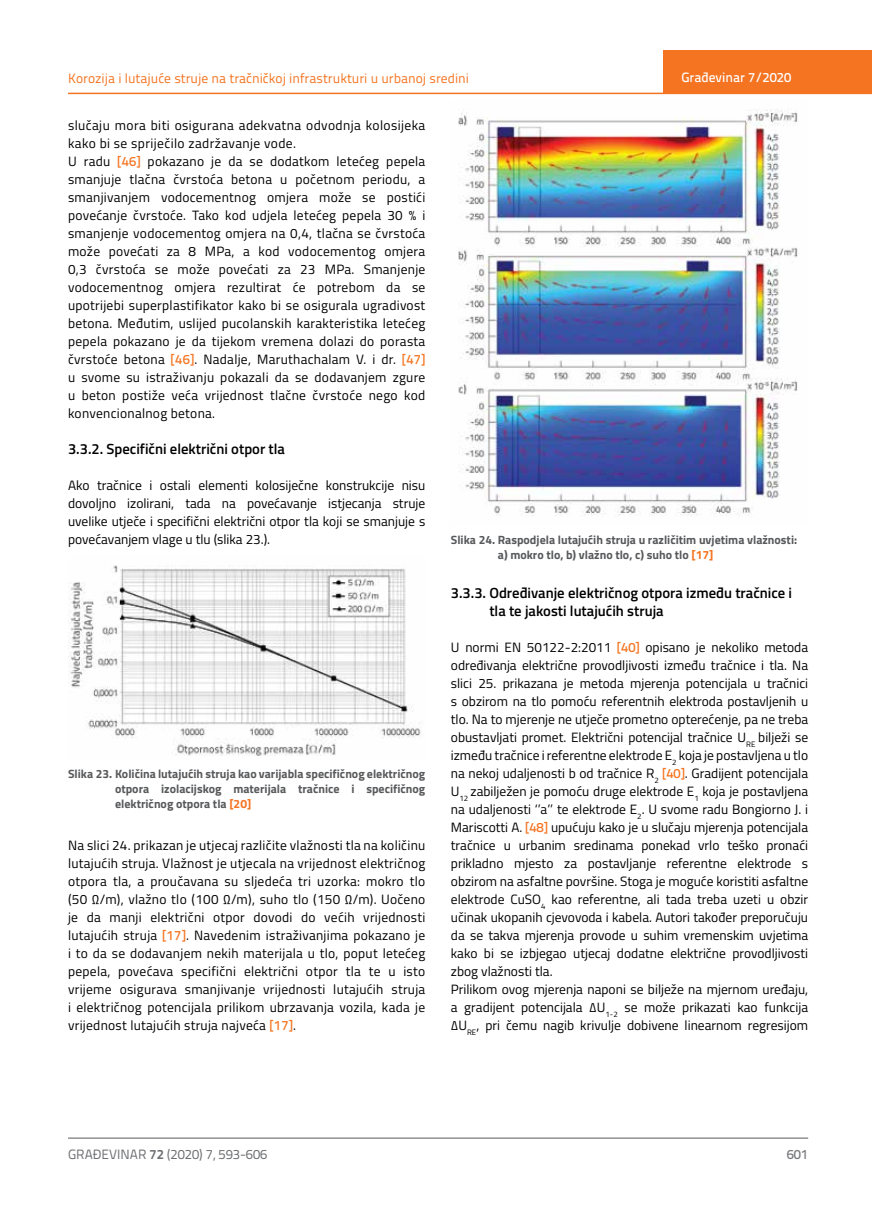
<style>
.page{position:relative;width:872px;height:1212px;background:#fff}
.page>*{position:absolute;margin:0;border:0;box-sizing:border-box;transform-origin:0 0}
.t1{font:600 14.7px/18px "Titillium";color:#000}
.t2{font:13.5px/18px "Titillium";color:#000;text-align:justify}
.t3{font:13.5px/18px "Titillium";letter-spacing:.02em;color:#000}
.t4{font:13.5px "Titillium Text 22 L";color:#f47421}
.t5{font:13.5px "Titillium Text 22 L";color:#6d6e71}
.t6{font:500 13.5px "Titillium Text 22 L";color:#fff}
.t7{font:500 13.5px "Titillium Text 22 L";color:#797a7d}
.t8{font:700 12px/15px "Titillium";color:#58595b;text-align:justify}
.s1{font-family:"Titillium Text 22 L";font-weight:500;color:#f47421}
.s2{color:#f47421}
.s3{font-weight:700}
</style>
<div class="page">
<hr style="left:68px;top:93px;width:804px;height:1px;background:#f47421">
<div style="left:663px;top:50px;width:209px;height:44px;background:#f47421"></div>
<hr style="left:68px;top:1138px;width:740px;height:1px;background:#58595b">
<img style="left:68px;top:565px;width:355px;height:191px">
<img style="left:458px;top:109px;width:340px;height:407px">
<p class="t4" style="left:68px;top:68px;width:402px">Korozija i lutajuće struje na tračničkoj infrastrukturi u urbanoj sredini</p>
<p class="t3" style="left:68px;top:115px;width:359px">slučaju mora biti osigurana adekvatna odvodnja kolosijeka kako bi se spriječilo zadržavanje vode.<br>U radu <span class="s1">[46]</span> pokazano je da se dodatkom letećeg pepela smanjuje tlačna čvrstoća betona u početnom periodu, a smanjivanjem vodocementnog omjera može se postići povećanje čvrstoće. Tako kod udjela letećeg pepela 30 % i smanjenje vodocementog omjera na 0,4, tlačna se čvrstoća može povećati za 8 MPa, a kod vodocementog omjera 0,3 čvrstoća se može povećati za 23 MPa. Smanjenje vodocementnog omjera rezultirat će potrebom da se upotrijebi superplastifikator kako bi se osigurala ugradivost betona. Međutim, uslijed pucolanskih karakteristika letećeg pepela pokazano je da tijekom vremena dolazi do porasta čvrstoće betona <span class="s1">[46]</span>. Nadalje, Maruthachalam V. i dr. <span class="s1">[47] </span>u svome su istraživanju pokazali da se dodavanjem zgure u beton postiže veća vrijednost tlačne čvrstoće nego kod konvencionalnog betona.</p>
<p class="t1" style="left:68px;top:439px;width:218px">3.3.2. Specifični električni otpor tla</p>
<p class="t2" style="left:68px;top:475px;width:359px">Ako tračnice i ostali elementi kolosiječne konstrukcije nisu dovoljno izolirani, tada na povećavanje istjecanja struje uvelike utječe i specifični električni otpor tla koji se smanjuje s povećavanjem vlage u tlu (slika 23.).</p>
<p class="t6" style="left:681px;top:67px;width:111px">Građevinar 7/2020</p>
<p class="t8" style="left:498px;top:532px;width:301px;text-indent:-47px">Slika 24. Raspodjela lutajućih struja u različitim uvjetima vlažnosti: a) mokro tlo, b) vlažno tlo, c) suho tlo <span class="s2">[17]</span></p>
<p class="t1" style="left:489px;top:583px;width:304px;text-indent:-38px">3.3.3. Određivanje električnog otpora između tračnice i tla te jakosti lutajućih struja</p>
<p class="t2" style="left:451px;top:638px;width:359px;text-align:left">U normi EN 50122-2:2011 <span class="s1">[40]</span> opisano je nekoliko metoda određivanja električne provodljivosti između tračnice i tla. Na slici 25. prikazana je metoda mjerenja potencijala u tračnici s obzirom na tlo pomoću referentnih elektroda postavljenih u tlo. Na to mjerenje ne utječe prometno opterećenje, pa ne treba obustavljati promet. Električni potencijal tračnice U<sub>RE</sub> bilježi se između tračnice i referentne elektrode E<sub>2</sub> koja je postavljena u tlo na nekoj udaljenosti b od tračnice R<sub>2</sub> <span class="s1">[40]</span>. Gradijent potencijala U<sub>12</sub> zabilježen je pomoću druge elektrode E<sub>1</sub> koja je postavljena na udaljenosti ‘’a’’ te elektrode E<sub>2</sub>. U svome radu Bongiorno J. i Mariscotti A. <span class="s1">[48]</span> upućuju kako je u slučaju mjerenja potencijala tračnice u urbanim sredinama ponekad vrlo teško pronaći prikladno mjesto za postavljanje referentne elektrode s obzirom na asfaltne površine. Stoga je moguće koristiti asfaltne elektrode CuSO<sub>4</sub> kao referentne, ali tada treba uzeti u obzir učinak ukopanih cjevovoda i kabela. Autori također preporučuju da se takva mjerenja provode u suhim vremenskim uvjetima kako bi se izbjegao utjecaj dodatne električne provodljivosti zbog vlažnosti tla.<br>Prilikom ovog mjerenja naponi se bilježe na mjernom uređaju, a gradijent potencijala ∆U<sub>1-2</sub> se može prikazati kao funkcija ∆U<sub>RE</sub>, pri čemu nagib krivulje dobivene linearnom regresijom</p>
<p class="t8" style="left:115px;top:766px;width:312px;text-indent:-47px">Slika 23. Količina lutajućih struja kao varijabla specifičnog električnog otpora izolacijskog materijala tračnice i specifičnog električnog otpora tla <span class="s2">[20]</span></p>
<p class="t2" style="left:68px;top:836px;width:359px">Na slici 24. prikazan je utjecaj različite vlažnosti tla na količinu lutajućih struja. Vlažnost je utjecala na vrijednost električnog otpora tla, a proučavana su sljedeća tri uzorka: mokro tlo (50 Ω/m), vlažno tlo (100 Ω/m), suho tlo (150 Ω/m). Uočeno je da manji električni otpor dovodi do većih vrijednosti lutajućih struja <span class="s1">[17]</span>. Navedenim istraživanjima pokazano je i to da se dodavanjem nekih materijala u tlo, poput letećeg pepela, povećava specifični električni otpor tla te u isto vrijeme osigurava smanjivanje vrijednosti lutajućih struja i električnog potencijala prilikom ubrzavanja vozila, kada je vrijednost lutajućih struja najveća <span class="s1">[17]</span>.</p>
<p class="t5" style="left:68px;top:1144px;width:201px">GRAĐEVINAR <span class="s3">72</span> (2020) 7, 593-606</p>
<p class="t7" style="left:786px;top:1144px;width:23px">601</p>
</div>
